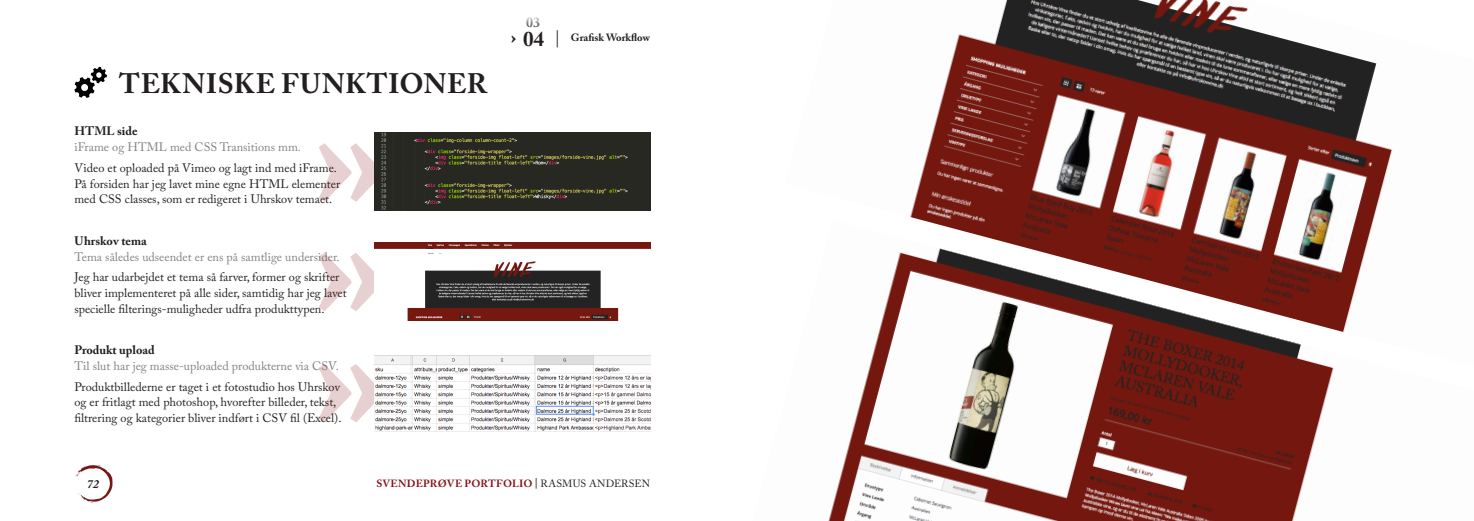
<style>
.page{position:relative;width:1474px;height:521px;background:#fff}
.page>*{position:absolute;margin:0;border:0;box-sizing:border-box;transform-origin:0 0}
.t1{font:700 175px "Adobe Caslon Pro";color:#871417}
.Overskrift{font:700 28px "Adobe Caslon Pro";letter-spacing:.025em;color:#231f20}
.t2{font:700 14px "Adobe Caslon Pro";color:#231f20}
.Brødtekst{font:12.25px/15.8px "Adobe Caslon Pro";color:#231f20}
.Intro_til_Brød{font:12.25px "Adobe Caslon Pro";color:#808285}
.MellemRubrik{font:700 12.25px "Adobe Caslon Pro";color:#231f20}
.t3{font:italic 700 12.25px "Adobe Caslon Pro";color:#231f20}
.t4{font:700 10.5px "Adobe Caslon Pro";color:#231f20}
.t5{font:700 10.41px "Adobe Caslon Pro";letter-spacing:.02em;color:#871417}
.s1{font-size:21px}
.s2{font-weight:400;font-size:16.8px}
.s3{color:#231f20}
.s4{font-weight:400;color:#231f20}
</style>
<div class="page">
<svg style="left:74px;top:67px;width:33px;height:31px"></svg>
<img style="left:910px;top:0;width:483px;height:220px">
<img style="left:828px;top:220px;width:546px;height:301px">
<img style="left:375px;top:133px;width:275px;height:78px">
<img style="left:374px;top:355px;width:276px;height:77px">
<img style="left:375px;top:242px;width:275px;height:79px">
<svg style="left:75px;top:465px;width:38px;height:38px"></svg>
<p class="Overskrift" style="left:119px;top:67px;width:369px">TEKNISKE FUNKTIONER</p>
<p class="MellemRubrik" style="left:74px;top:124px;width:65px">HTML side</p>
<p class="Intro_til_Brød" style="left:74px;top:140px;width:228px">iFrame og HTML med CSS Transitions mm.</p>
<p class="Brødtekst" style="left:74px;top:160px;width:267px">Video et oploaded på Vimeo og lagt ind med iFrame.<br>På forsiden har jeg lavet mine egne HTML elementer med CSS classes, som er redigeret i Uhrskov temaet.</p>
<p class="MellemRubrik" style="left:74px;top:233px;width:74px">Uhrskov tema</p>
<p class="Intro_til_Brød" style="left:74px;top:249px;width:267px">Tema således udseendet er ens på samtlige undersider.</p>
<p class="Brødtekst" style="left:74px;top:269px;width:274px">Jeg har udarbejdet et tema så farver, former og skrifter bliver implementeret på alle sider, samtidig har jeg lavet specielle filterings-muligheder udfra produkttypen.</p>
<p class="MellemRubrik" style="left:74px;top:343px;width:82px">Produkt upload</p>
<p class="Intro_til_Brød" style="left:74px;top:358px;width:266px">Til slut har jeg masse-uploaded produkterne via CSV.</p>
<p class="Brødtekst" style="left:74px;top:378px;width:268px">Produktbillederne er taget i et fotostudio hos Uhrskov og er fritlagt med photoshop, hvorefter billeder, tekst, filtrering og kategorier bliver indført i CSV fil (Excel).</p>
<h1 class="t1" style="left:312px;top:67px;width:78px">»</h1>
<h1 class="t1" style="left:312px;top:176px;width:78px">»</h1>
<h1 class="t1" style="left:312px;top:288px;width:78px">»</h1>
<p class="t2" style="left:526px;top:14px;width:15px">03</p>
<p class="t4" style="left:511px;top:32px;width:141px"><span class="s1">› 04</span> <span class="s2">|</span> Grafisk Workflow</p>
<p class="t3" style="left:87px;top:477px;width:14px">72</p>
<p class="t5" style="left:376px;top:477px;width:275px">SVENDEPRØVE PORTFOLIO <span class="s3">|</span> <span class="s4">RASMUS ANDERSEN</span></p>
</div>
